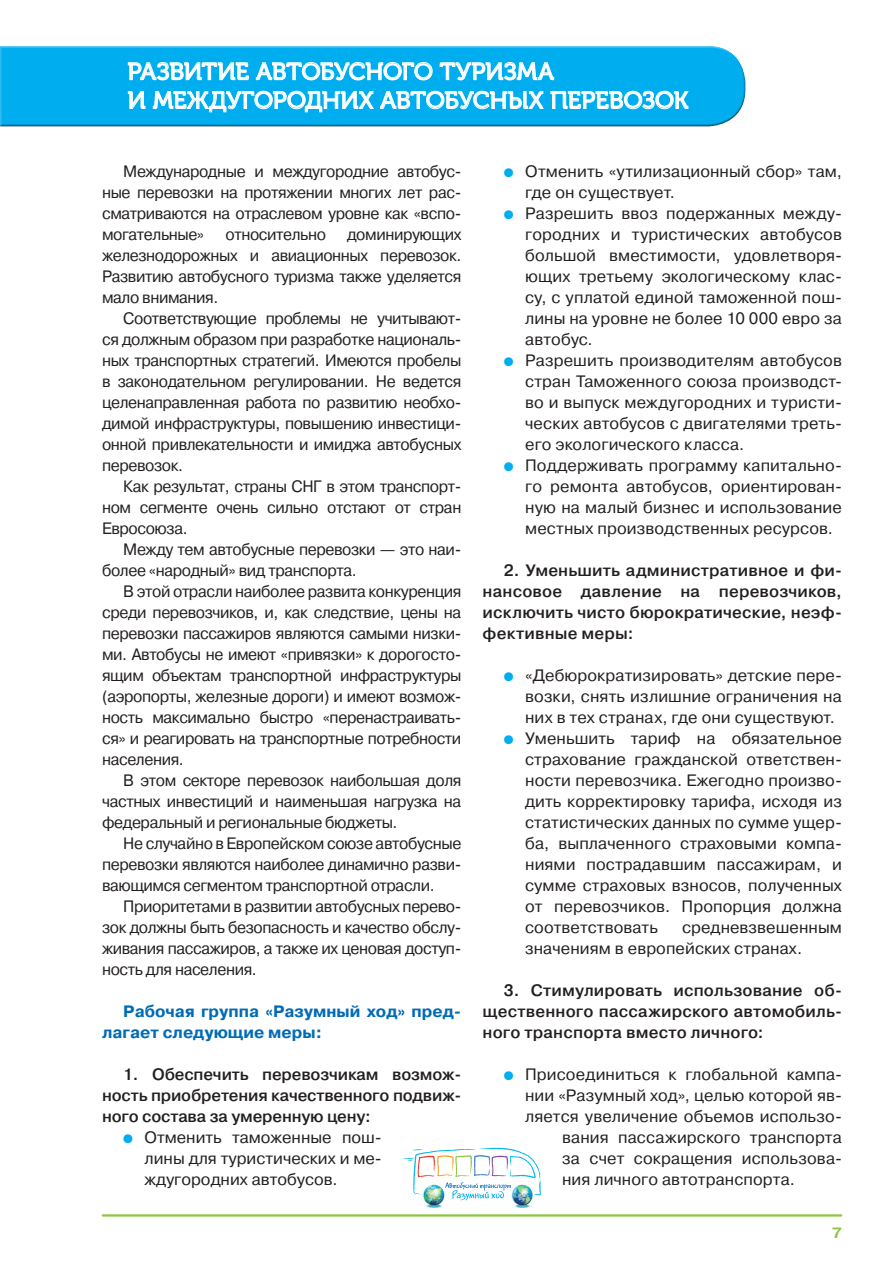
<style>
.page{position:relative;width:893px;height:1263px;background:#fff}
.page>*{position:absolute;margin:0;border:0;box-sizing:border-box;transform-origin:0 0}
.t1{font:24px/28.8px "Museo Cyrl 500";letter-spacing:-.005em;color:#fff}
.Smart_MOVE_main{font:16.5px/21px "Pragmatica";color:#231f20;text-align:justify;scale:.96 1}
.Smart_MOVE_main-2{font:16.5px/21px "Pragmatica";color:#231f20;text-align:justify}
.Smart_MOVE_main-3{font:500 16.5px/21px "Pragmatica";letter-spacing:.01em;color:#231f20;text-align:justify}
.Smart_MOVE_main-4{font:16.5px "Pragmatica";letter-spacing:-.025em;color:#231f20;scale:.96 1}
.Smart_MOVE_main-5{font:700 16.5px/21px "Pragmatica";color:#006bb6}
.t2{font:700 15px "Pragmatica";color:#8bc63e}
.s1{color:#00aeef}
</style>
<div class="page">
<hr style="left:103px;top:1214px;width:738px;height:2px;background:#8bc63e">
<div style="left:0;top:42px;width:749px;height:86px;background:#fff;opacity:.75"></div>
<div style="left:0;top:58px;width:749px;height:71px;background:#231f20;opacity:.75"></div>
<svg style="left:128px;top:49px;width:561px;height:79px;background:#22b7ee"></svg>
<img style="left:514px;top:1202px;width:17px;height:6px">
<img style="left:425px;top:1202px;width:17px;height:6px">
<img style="left:403px;top:1148px;width:138px;height:54px">
<p class="t1" style="left:128px;top:57px;width:562px">РАЗВИТИЕ АВТОБУСНОГО ТУРИЗМА<br>И МЕЖДУГОРОДНИХ АВТОБУСНЫХ ПЕРЕВОЗОК</p>
<p class="Smart_MOVE_main" style="left:102px;top:161px;width:376px;text-indent:21px">Международные и междугородние автобус&shy;ные перевозки на протяжении многих лет рас&shy;сматриваются на отраслевом уровне как «вспо&shy;могательные»</p>
<p class="Smart_MOVE_main" style="left:102px;top:224px;width:376px;text-indent:245px">доминирующих железнодорожных и авиационных перевозок.<br>Развитию автобусного туризма также уделяется мало внимания.</p>
<p class="Smart_MOVE_main" style="left:102px;top:308px;width:376px;text-indent:21px">Соответствующие проблемы не учитывают&shy;ся должным образом при разработке националь&shy;ных транспортных стратегий. Имеются пробелы в законодательном регулировании. Не ведется целенаправленная работа по развитию необхо&shy;димой инфраструктуры, повышению инвестици&shy;онной привлекательности и имиджа автобусных перевозок.</p>
<p class="Smart_MOVE_main" style="left:102px;top:476px;width:376px;text-indent:21px">Как результат, страны СНГ в этом транспорт&shy;ном сегменте очень сильно отстают от стран Евросоюза.</p>
<p class="Smart_MOVE_main-4" style="left:123px;top:539px;width:264px">Между тем автобусные перевозки</p>
<p class="Smart_MOVE_main" style="left:400px;top:539px;width:66px">это наи-</p>
<p class="Smart_MOVE_main-4" style="left:102px;top:560px;width:267px">более «народный» вид транспорта.</p>
<p class="Smart_MOVE_main" style="left:102px;top:581px;width:376px;text-indent:21px">В этой отрасли наиболее развита конкуренция среди перевозчиков, и, как следствие, цены на перевозки пассажиров являются самыми низки&shy;ми. Автобусы не имеют «привязки» к дорогосто&shy;ящим объектам транспортной инфраструктуры (аэропорты, железные дороги) и имеют возмож&shy;ность максимально быстро «перенастраивать&shy;ся» и реагировать на транспортные потребности населения.</p>
<p class="Smart_MOVE_main" style="left:102px;top:770px;width:376px;text-indent:21px">В этом секторе перевозок наибольшая доля частных инвестиций и наименьшая нагрузка на федеральный и региональные бюджеты.</p>
<p class="Smart_MOVE_main" style="left:102px;top:833px;width:376px;text-indent:21px">Не случайно в Европейском союзе автобусные перевозки являются наиболее динамично разви&shy;вающимся сегментом транспортной отрасли.</p>
<p class="Smart_MOVE_main" style="left:102px;top:896px;width:376px;text-indent:21px">Приоритетами в развитии автобусных перево&shy;зок должны быть безопасность и качество обслу&shy;живания пассажиров, а также их ценовая доступ&shy;ность для населения.</p>
<p class="Smart_MOVE_main-5" style="left:102px;top:1001px;width:361px;text-indent:21px">Рабочая группа «Разумный ход» пред&shy;лагает следующие меры:</p>
<p class="Smart_MOVE_main-3" style="left:102px;top:1064px;width:361px;text-indent:21px">1. Обеспечить перевозчикам возмож&shy;ность приобретения качественного подвиж&shy;ного состава за умеренную цену:</p>
<p class="Smart_MOVE_main-2" style="left:145px;top:1127px;width:239px;text-indent:-21px"><span class="s1">●</span> Отменить таможенные пош&shy;лины для туристических и ме&shy;ждугородних автобусов.</p>
<p class="Smart_MOVE_main-4" style="left:225px;top:224px;width:106px">относительно</p>
<p class="Smart_MOVE_main-2" style="left:525px;top:161px;width:318px;text-indent:-21px"><span class="s1">●</span> Отменить «утилизационный сбор» там, где он существует.</p>
<p class="Smart_MOVE_main-2" style="left:525px;top:203px;width:318px;text-indent:-21px"><span class="s1">●</span> Разрешить ввоз подержанных между&shy;городних и туристических автобусов большой вместимости, удовлетворя&shy;ющих третьему экологическому клас&shy;су, с уплатой единой таможенной пош&shy;лины на уровне не более 10 000 евро за автобус.</p>
<p class="Smart_MOVE_main-2" style="left:525px;top:350px;width:318px;text-indent:-21px"><span class="s1">●</span> Разрешить производителям автобусов стран Таможенного союза производст&shy;во и выпуск междугородних и туристи&shy;ческих автобусов с двигателями треть&shy;его экологического класса.</p>
<p class="Smart_MOVE_main-2" style="left:525px;top:455px;width:318px;text-indent:-21px"><span class="s1">●</span> Поддерживать программу капитально&shy;го ремонта автобусов, ориентирован&shy;ную на малый бизнес и использование местных производственных ресурсов.</p>
<p class="Smart_MOVE_main-3" style="left:483px;top:560px;width:361px;text-indent:21px">2. Уменьшить административное и фи&shy;нансовое давление на перевозчиков, исключить чисто бюрократические, неэф&shy;фективные меры:</p>
<p class="Smart_MOVE_main-2" style="left:525px;top:665px;width:318px;text-indent:-21px"><span class="s1">●</span> «Дебюрократизировать» детские пере&shy;возки, снять излишние ограничения на них в тех странах, где они существуют.</p>
<p class="Smart_MOVE_main-2" style="left:525px;top:728px;width:318px;text-indent:-21px"><span class="s1">●</span> Уменьшить тариф на обязательное страхование гражданской ответствен&shy;ности перевозчика. Ежегодно произво&shy;дить корректировку тарифа, исходя из статистических данных по сумме ущер&shy;ба, выплаченного страховыми компа&shy;ниями пострадавшим пассажирам, и сумме страховых взносов, полученных от перевозчиков. Пропорция должна соответствовать</p>
<p class="Smart_MOVE_main-2" style="left:525px;top:917px;width:318px;text-indent:157px">средневзвешенным значениям в европейских странах.</p>
<p class="Smart_MOVE_main-3" style="left:483px;top:980px;width:361px;text-indent:21px">3. Стимулировать использование об&shy;щественного пассажирского автомобиль&shy;ного транспорта вместо личного:</p>
<p class="Smart_MOVE_main-2" style="left:504px;top:1064px;width:340px"><span class="s1">●</span> Присоединиться к глобальной кампа-</p>
<p class="Smart_MOVE_main-2" style="left:525px;top:1085px;width:318px">нии «Разумный ход», целью которой яв-</p>
<p class="Smart_MOVE_main-2" style="left:525px;top:1106px;width:318px">ляется увеличение объемов использо-</p>
<p class="Smart_MOVE_main-2" style="left:562px;top:1127px;width:281px">вания пассажирского транспорта</p>
<p class="Smart_MOVE_main-2" style="left:562px;top:1148px;width:281px">за счет сокращения использова-</p>
<p class="Smart_MOVE_main-2" style="left:562px;top:1169px;width:234px">ния личного автотранспорта.</p>
<p class="t2" style="left:832px;top:1223px;width:11px">7</p>
</div>
